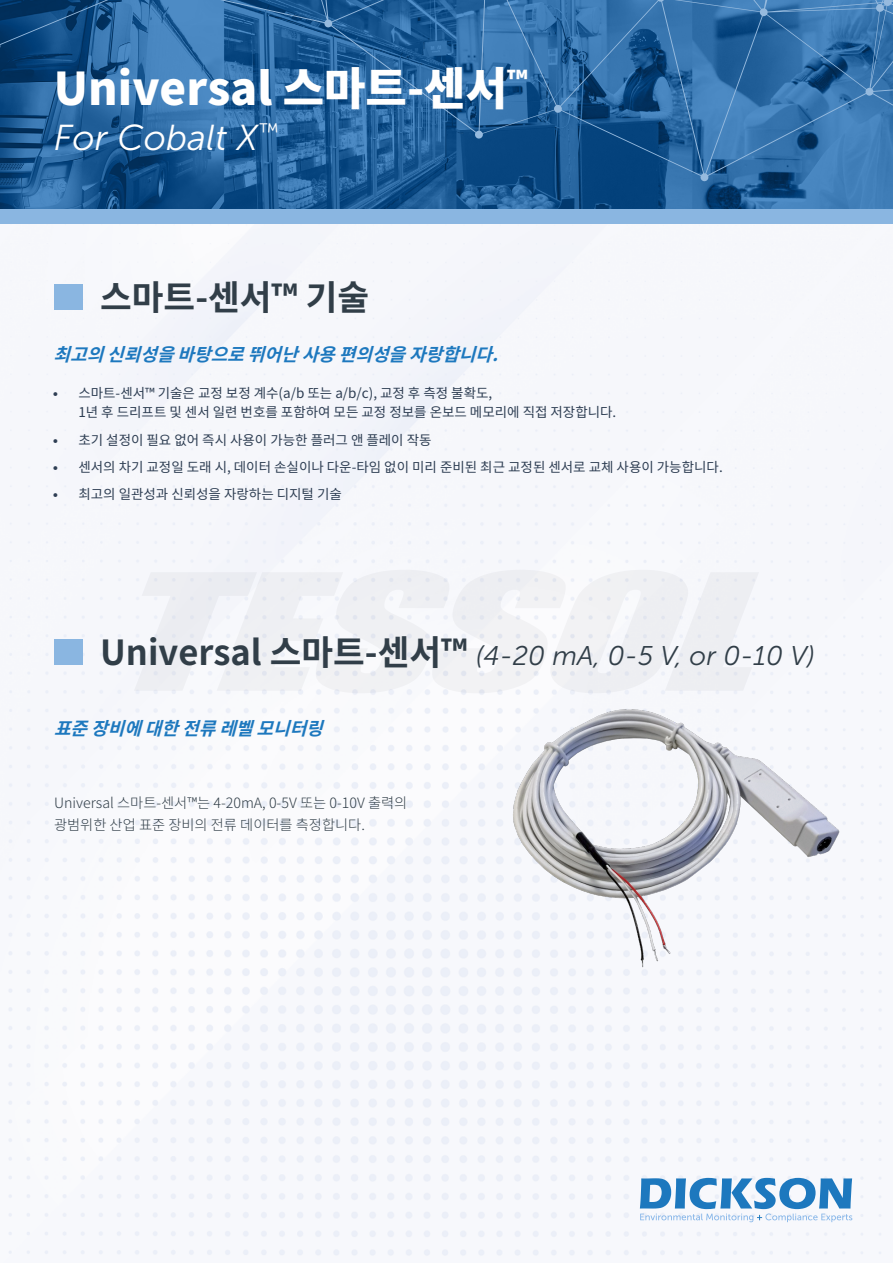
<style>
.page{position:relative;width:893px;height:1263px;background:#fff}
.page>*{position:absolute;margin:0;border:0;box-sizing:border-box;transform-origin:0 0}
.t1{font:900 45px "Noto Sans KR";color:#fff}
.t2{font:italic 36px "Museo Sans 300";color:#fff}
.t3{font:700 34.5px "Noto Sans KR";color:#313e48}
.t4{font:italic 27px "Museo Sans 300";color:#313e48}
.t5{font:italic 700 18px "Noto Sans KR";color:#1d78be}
.t6{font:300 14.25px/21.3px "Noto Sans KR";color:#313e48}
.t7{font:13.5px/18.9px "Noto Sans KR";color:#2e3e53}
.s1{font-family:"Museo Sans 300"}
.s2{font-family:"Noto Sans KR";font-weight:700;font-style:normal;font-size:34.5px}
</style>
<div class="page">
<img style="left:0;top:223px;width:893px;height:1033px">
<img style="left:0;top:182px;width:893px;height:27px">
<div style="left:0;top:209px;width:893px;height:14px;background:#8ab6e1"></div>
<svg style="left:640px;top:1178px;width:212px;height:44px"></svg>
<svg style="left:0;top:0;width:893px;height:182px;background:#29659e"></svg>
<img style="left:508px;top:700px;width:336px;height:270px">
<div style="left:54px;top:639px;width:28px;height:25px;background:#8ab6e1"></div>
<div style="left:54px;top:284px;width:28px;height:25px;background:#8ab6e1"></div>
<h1 class="t1" style="left:54px;top:63px;width:475px">Universal 스마트-센서<sup>™</sup></h1>
<h2 class="t2" style="left:54px;top:118px;width:226px">For Cobalt X<sup>™</sup></h2>
<h3 class="t3" style="left:100px;top:278px;width:270px">스마트-센서™ 기술</h3>
<h3 class="t5" style="left:54px;top:345px;width:460px">최고의신뢰성을바탕으로뛰어난사용편의성을자랑합니다.</h3>
<p class="t7" style="left:78px;top:384px;width:539px;text-indent:-26px"><span class="s1">•</span> 스마트-센서™ 기술은 교정 보정 계수(a/b 또는 a/b/c), 교정 후 측정 불확도,<br>1년 후 드리프트 및 센서 일련 번호를 포함하여 모든 교정 정보를 온보드 메모리에 직접 저장합니다.</p>
<p class="t7" style="left:53px;top:430px;width:380px"><span class="s1">•</span> 초기 설정이 필요 없어 즉시 사용이 가능한 플러그 앤 플레이 작동</p>
<p class="t7" style="left:53px;top:458px;width:671px"><span class="s1">•</span> 센서의 차기 교정일 도래 시, 데이터 손실이나 다운-타임 없이 미리 준비된 최근 교정된 센서로 교체 사용이 가능합니다.</p>
<p class="t7" style="left:53px;top:485px;width:291px"><span class="s1">•</span> 최고의 일관성과 신뢰성을 자랑하는 디지털 기술</p>
<h3 class="t4" style="left:100px;top:641px;width:716px"><span class="s2">Universal 스마트-센서™</span> (4-20 mA, 0-5 V, or 0-10 V)</h3>
<h3 class="t5" style="left:54px;top:718px;width:284px">표준 장비에 대한전류레벨모니터링</h3>
<p class="t6" style="left:54px;top:793px;width:355px">Universal 스마트-센서™는 4-20mA, 0-5V 또는 0-10V 출력의 광범위한 산업 표준 장비의 전류 데이터를 측정합니다.</p>
</div>
